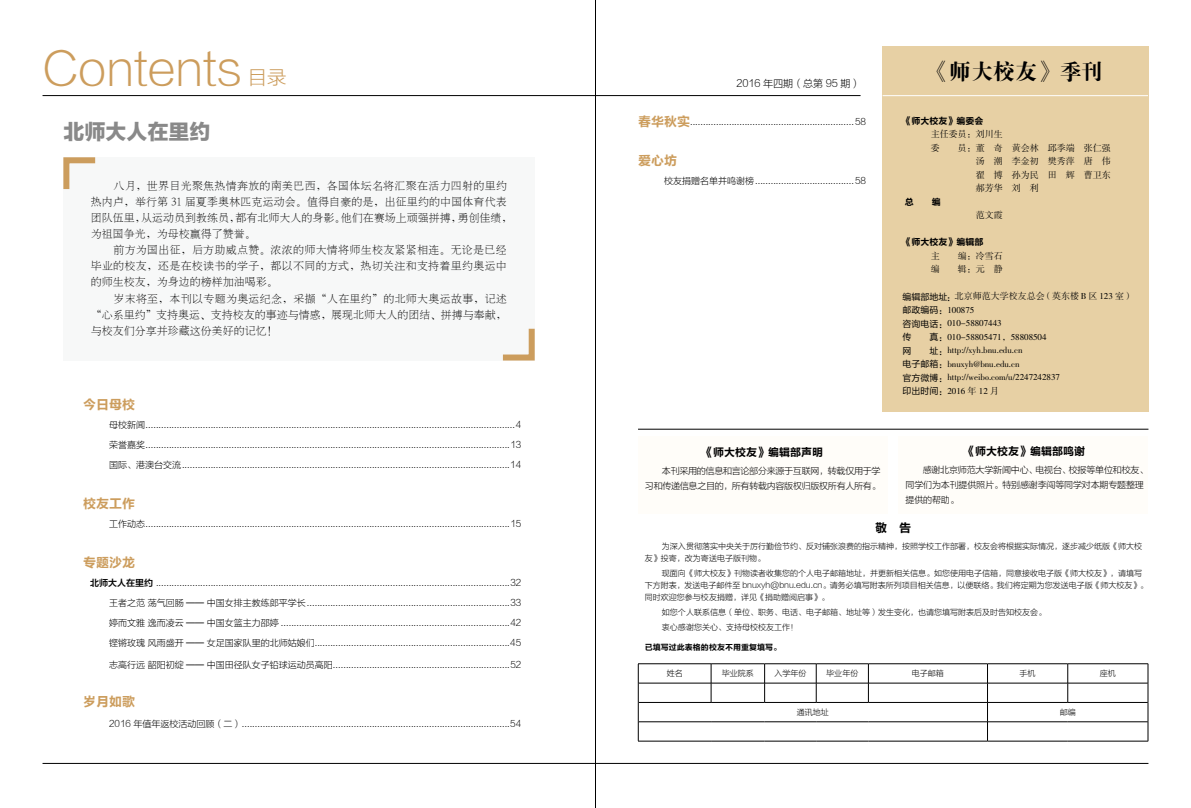
<style>
.page{position:relative;width:1191px;height:808px;background:#fff}
.page>*{position:absolute;margin:0;border:0;box-sizing:border-box;transform-origin:0 0}
.t1{font:45.5px "FZLTXHJW GB1 0";color:#cc9d5d}
.t2{font:22px "FZDBSJW GB1 0";color:#000}
.t3{font:21px "FZLTTHJW GB1 0";color:#898989}
.t4{font:19.3px "FZLTXHJW GB1 0";color:#cc9d5d}
.t5{font:13px "FZLTCHJW GB1 0";color:#cc9d5d}
.t6{font:12px "FZLTCHJW GB1 0";color:#000}
.t7{font:11px/16px "H Ya 2 gj";color:#000;text-align:justify}
.t8{font:11px "FZLTCHJW GB1 0";color:#000}
.t9{font:10px "FZLTXHJW GB1 0";color:#000}
.t10{font:9px "FZLTXHJW GB1 0";color:#000}
.t11{font:9px/13.5px "FZSSJW GB1 0";color:#000}
.t12{font:9px/15px "FZLTXHJW GB1 0";letter-spacing:-.02em;color:#000}
.t13{font:9px/15.5px "FZLTXHJW GB1 0";letter-spacing:-.03em;color:#000;text-align:right}
.t14{font:9px "FZLTCHJW GB1 0";color:#000}
.t15{font:9px "FZLTHJW GB1 0";color:#000}
.t16{font:8px/12px "FZLTXHJW GB1 0";color:#000}
.t17{font:8px "FZLTCHJW GB1 0";color:#000}
.s1{font-family:"FZLTCHJW GB1 0";font-size:13px;color:#cc9d5d}
.s2{font-family:"FZLTHJW GB1 0"}
.s3{font-family:"FZLTZCHK GBK1 0"}
</style>
<div class="page">
<hr style="left:595px;top:0;width:1px;height:808px;background:#000">
<div style="left:638px;top:436px;width:249px;height:77px;background:#fffdf9"></div>
<div style="left:898px;top:436px;width:250px;height:77px;background:#fffdf9"></div>
<div style="left:882px;top:47px;width:266px;height:365px;background:#e7d0a4"></div>
<hr style="left:43px;top:95px;width:817px;height:1px;background:#000">
<hr style="left:882px;top:95px;width:266px;height:1px;background:#fff">
<hr style="left:43px;top:763px;width:1105px;height:1px;background:#000">
<hr style="left:638px;top:683px;width:73px;height:1px;background:#000">
<hr style="left:711px;top:683px;width:53px;height:1px;background:#000">
<svg style="left:711px;top:664px;width:1px;height:38px"></svg>
<hr style="left:764px;top:683px;width:52px;height:1px;background:#000">
<svg style="left:764px;top:664px;width:1px;height:38px"></svg>
<hr style="left:816px;top:683px;width:52px;height:1px;background:#000">
<svg style="left:816px;top:664px;width:1px;height:38px"></svg>
<hr style="left:868px;top:683px;width:119px;height:1px;background:#000">
<svg style="left:868px;top:664px;width:1px;height:38px"></svg>
<hr style="left:987px;top:683px;width:80px;height:1px;background:#000">
<hr style="left:1067px;top:683px;width:80px;height:1px;background:#000">
<svg style="left:1067px;top:664px;width:1px;height:38px"></svg>
<hr style="left:638px;top:702px;width:73px;height:1px;background:#000">
<hr style="left:711px;top:702px;width:53px;height:1px;background:#000">
<hr style="left:764px;top:702px;width:52px;height:1px;background:#000">
<hr style="left:816px;top:702px;width:52px;height:1px;background:#000">
<hr style="left:868px;top:702px;width:119px;height:1px;background:#000">
<hr style="left:987px;top:702px;width:80px;height:1px;background:#000">
<hr style="left:1067px;top:702px;width:80px;height:1px;background:#000">
<hr style="left:638px;top:722px;width:73px;height:1px;background:#000">
<hr style="left:711px;top:722px;width:53px;height:1px;background:#000">
<hr style="left:764px;top:722px;width:52px;height:1px;background:#000">
<hr style="left:816px;top:722px;width:52px;height:1px;background:#000">
<hr style="left:868px;top:722px;width:119px;height:1px;background:#000">
<hr style="left:987px;top:722px;width:80px;height:1px;background:#000">
<svg style="left:987px;top:664px;width:1px;height:77px"></svg>
<hr style="left:1067px;top:722px;width:80px;height:1px;background:#000">
<hr style="left:638px;top:663px;width:73px;height:1px;background:#000">
<hr style="left:711px;top:663px;width:53px;height:1px;background:#000">
<hr style="left:764px;top:663px;width:52px;height:1px;background:#000">
<hr style="left:816px;top:663px;width:52px;height:1px;background:#000">
<hr style="left:868px;top:663px;width:119px;height:1px;background:#000">
<hr style="left:987px;top:663px;width:80px;height:1px;background:#000">
<hr style="left:1067px;top:663px;width:81px;height:1px;background:#000">
<svg style="left:1147px;top:664px;width:1px;height:77px"></svg>
<svg style="left:638px;top:664px;width:1px;height:77px"></svg>
<hr style="left:638px;top:741px;width:73px;height:1px;background:#000">
<hr style="left:711px;top:741px;width:53px;height:1px;background:#000">
<hr style="left:764px;top:741px;width:52px;height:1px;background:#000">
<hr style="left:816px;top:741px;width:52px;height:1px;background:#000">
<hr style="left:868px;top:741px;width:119px;height:1px;background:#000">
<hr style="left:987px;top:741px;width:80px;height:1px;background:#000">
<hr style="left:1067px;top:741px;width:81px;height:1px;background:#000">
<hr style="left:638px;top:429px;width:510px;height:1px;background:#000">
<div style="left:63px;top:157px;width:472px;height:203px;background:#f7f8f8"></div>
<svg style="left:502px;top:328px;width:33px;height:33px"></svg>
<svg style="left:63px;top:157px;width:33px;height:33px"></svg>
<h1 class="t1" style="left:43px;top:44px;width:202px">Contents</h1>
<h3 class="t4" style="left:248px;top:66px;width:40px">目录</h3>
<p class="t9" style="left:736px;top:78px;width:126px">2016 年四期（总第 95 期）</p>
<h3 class="t3" style="left:63px;top:120px;width:149px">北师大人在里约</h3>
<p class="t7" style="left:91px;top:178px;width:423px;text-align:left;text-indent:23px">八月，世界目光聚焦热情奔放的南美巴西，各国体坛名将汇聚在活力四射的里约热内卢，举行第 31 届夏季奥林匹克运动会。值得自豪的是，出征里约的中国体育代表团队伍里，从运动员到教练员，都有北师大人的身影。他们在赛场上顽强拼搏，勇创佳绩，为祖国争光，为母校赢得了赞誉。</p>
<p class="t7" style="left:91px;top:242px;width:418px;text-indent:23px">前方为国出征，后方助威点赞。浓浓的师大情将师生校友紧紧相连。无论是已经毕业的校友，还是在校读书的学子，都以不同的方式，热切关注和支持着里约奥运中的师生校友，为身边的榜样加油喝彩。</p>
<p class="t7" style="left:91px;top:290px;width:418px;text-indent:23px">岁末将至，本刊以专题为奥运纪念，采撷“人在里约”的北师大奥运故事，记述“心系里约”支持奥运、支持校友的事迹与情感，展现北师大人的团结、拼搏与奉献，与校友们分享并珍藏这份美好的记忆！</p>
<p class="t10" style="left:638px;top:116px;width:229px"><span class="s1">春华秋实</span>...............................................................58</p>
<h3 class="t5" style="left:638px;top:153px;width:40px">爱心坊</h3>
<p class="t10" style="left:664px;top:175px;width:203px">校友捐赠名单并鸣谢榜......................................58</p>
<h2 class="t2" style="left:927px;top:60px;width:177px">《师大校友》季刊</h2>
<p class="t14" style="left:902px;top:116px;width:82px">《师大校友》编委会</p>
<p class="t11" style="left:930px;top:128px;width:73px">主任委员：刘川生委</p>
<p class="t11" style="left:975px;top:141px;width:136px;text-align:justify;text-indent:-18px">员：董 奇 黄会林 邱季端 张仁强汤 潮 李金初 樊秀萍 唐 伟翟 博 孙为民 田 辉 曹卫东郝芳华 刘 利</p>
<p class="t14" style="left:905px;top:197px;width:10px">总</p>
<p class="t14" style="left:932px;top:197px;width:10px">编</p>
<p class="t11" style="left:975px;top:209px;width:28px">范文霞</p>
<p class="t14" style="left:902px;top:237px;width:82px">《师大校友》编辑部</p>
<p class="t11" style="left:930px;top:249px;width:10px">主</p>
<p class="t11" style="left:957px;top:249px;width:46px">编：冷雪石</p>
<p class="t11" style="left:930px;top:263px;width:10px">编</p>
<p class="t11" style="left:957px;top:263px;width:46px">辑：元 静</p>
<p class="t11" style="left:902px;top:290px;width:232px"><span class="s2">编辑部地址：</span>北京师范大学校友总会（英东楼 B 区 123 室）<span class="s2">邮政编码：</span>100875<br><span class="s2">咨询电话：</span>010-58807443</p>
<p class="t15" style="left:902px;top:332px;width:10px">传</p>
<p class="t11" style="left:929px;top:330px;width:119px"><span class="s2">真：</span>010-58805471，58808504</p>
<p class="t15" style="left:902px;top:345px;width:10px">网</p>
<p class="t11" style="left:902px;top:344px;width:159px;text-indent:27px"><span class="s2">址：</span>http://xyh.bnu.edu.cn<br><span class="s2">电子邮箱：</span>bnuxyh@bnu.edu.cn<br><span class="s2">官方微博：</span>http://weibo.com/u/2247242837<span class="s2">印出时间：</span>2016 年 12 月</p>
<h3 class="t5" style="left:83px;top:397px;width:54px">今日母校</h3>
<p class="t10" style="left:109px;top:419px;width:414px">母校新闻..............................................................................................................................................4</p>
<p class="t10" style="left:109px;top:439px;width:413px">荣誉嘉奖............................................................................................................................................13</p>
<p class="t10" style="left:109px;top:459px;width:413px">国际、港澳台交流..............................................................................................................................14</p>
<h3 class="t5" style="left:83px;top:496px;width:54px">校友工作</h3>
<p class="t10" style="left:109px;top:518px;width:413px">工作动态............................................................................................................................................15</p>
<h3 class="t5" style="left:83px;top:555px;width:54px">专题沙龙</h3>
<p class="t10" style="left:90px;top:577px;width:432px"><span class="s3">北师大人在里约</span> ........................................................................................................................................32</p>
<p class="t10" style="left:109px;top:597px;width:413px">王者之范荡气回肠 —— 中国女排主教练郎平学长..............................................................................33</p>
<p class="t10" style="left:109px;top:617px;width:414px">婷而文雅逸而凌云 —— 中国女篮主力邵婷 ........................................................................................42</p>
<p class="t10" style="left:109px;top:637px;width:413px">铿锵玫瑰风雨盛开 —— 女足国家队里的北师姑娘们...........................................................................45</p>
<p class="t10" style="left:109px;top:659px;width:414px">志高行远韶阳初绽 —— 中国田径队女子铅球运动员高阳....................................................................52</p>
<h3 class="t5" style="left:83px;top:694px;width:54px">岁月如歌</h3>
<p class="t10" style="left:109px;top:718px;width:413px">2016 年值年返校活动回顾（二）.......................................................................................................54</p>
<p class="t8" style="left:702px;top:446px;width:122px">《师大校友》编辑部声明</p>
<p class="t13" style="left:645px;top:463px;width:237px">本刊采用的信息和言论部分来源于互联网，转载仅用于学<br>习和传递信息之目的，所有转载内容版权归版权所有人所有。</p>
<p class="t8" style="left:964px;top:445px;width:122px">《师大校友》编辑部鸣谢</p>
<p class="t12" style="left:905px;top:463px;width:244px;text-indent:17px">感谢北京师范大学新闻中心、电视台、校报等单位和校友、同学们为本刊提供照片。特别感谢李闯等同学对本期专题整理提供的帮助。</p>
<h3 class="t6" style="left:875px;top:521px;width:37px">敬 告</h3>
<p class="t16" style="left:645px;top:541px;width:499px;text-indent:17px">为深入贯彻落实中央关于厉行勤俭节约、反对铺张浪费的指示精神，按照学校工作部署，校友会将根据实际情况，逐步减少纸版《师大校友》投寄，改为寄送电子版刊物。</p>
<p class="t16" style="left:645px;top:567px;width:504px;text-indent:17px">现面向《师大校友》刊物读者收集您的个人电子邮箱地址，并更新相关信息。如您使用电子信箱，同意接收电子版《师大校友》，请填写下方附表，发送电子邮件至 bnuxyh@bnu.edu.cn。请务必填写附表所列项目相关信息，以便联络。我们将定期为您发送电子版《师大校友》。同时欢迎您参与校友捐赠，详见《捐助赠阅启事》。</p>
<p class="t16" style="left:662px;top:605px;width:386px;line-height:14.8px">如您个人联系信息（单位、职务、电话、电子邮箱、地址等）发生变化，也请您填写附表后及时告知校友会。衷心感谢您关心、支持母校校友工作！</p>
<p class="t17" style="left:645px;top:643px;width:137px">已填写过此表格的校友不用重复填写。</p>
<p class="t16" style="left:666px;top:667px;width:17px">姓名</p>
<p class="t16" style="left:722px;top:667px;width:33px">毕业院系</p>
<p class="t16" style="left:774px;top:667px;width:33px">入学年份</p>
<p class="t16" style="left:826px;top:667px;width:33px">毕业年份</p>
<p class="t16" style="left:912px;top:667px;width:33px">电子邮箱</p>
<p class="t16" style="left:1019px;top:667px;width:17px">手机</p>
<p class="t16" style="left:1099px;top:667px;width:17px">座机</p>
<p class="t16" style="left:797px;top:706px;width:33px">通讯地址</p>
<p class="t16" style="left:1059px;top:706px;width:17px">邮编</p>
</div>
